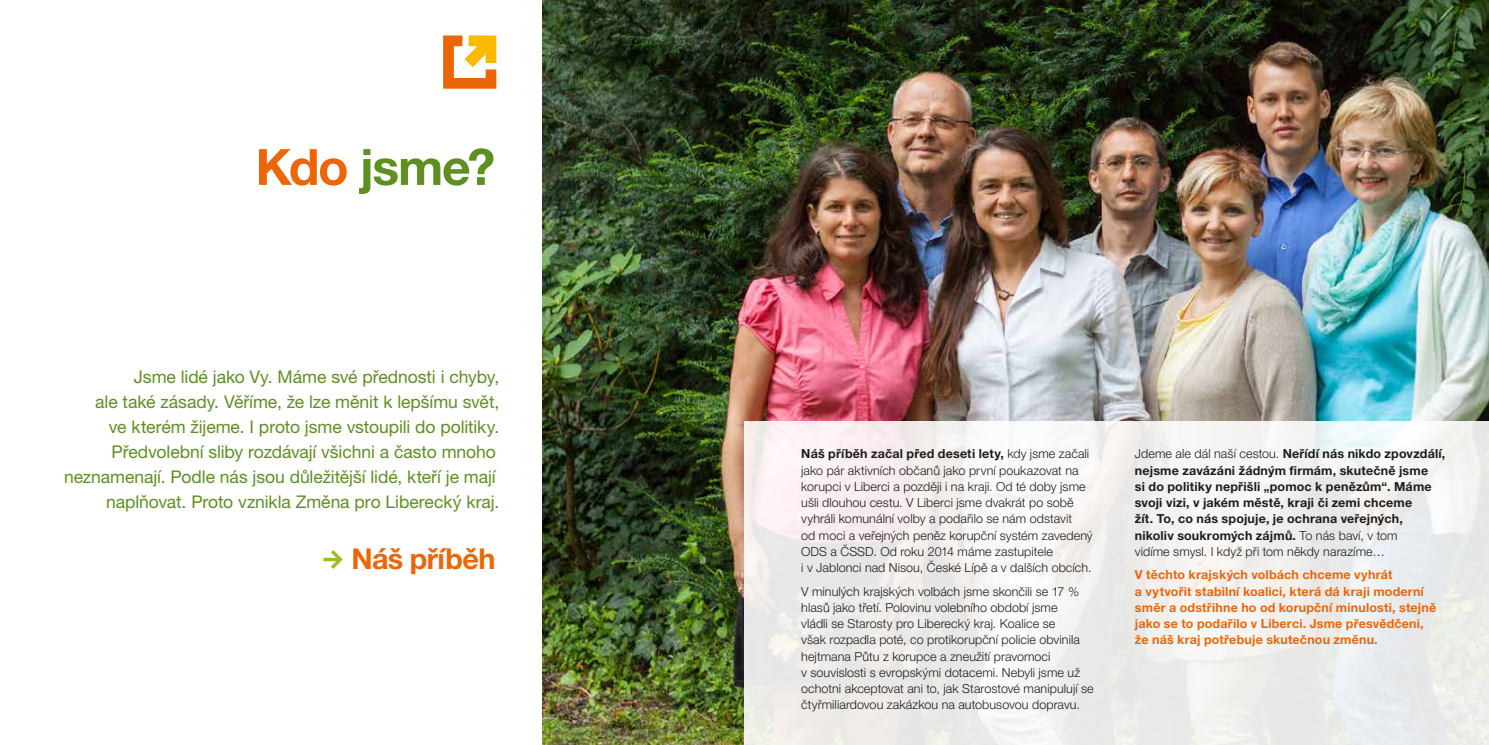
<style>
.page{position:relative;width:1489px;height:745px;background:#fff}
.page>*{position:absolute;margin:0;border:0;box-sizing:border-box;transform-origin:0 0}
.t1{font:700 50px "Helvetica Neue CE";letter-spacing:-.03em;color:#5d9021}
.t2{font:700 28.75px "Helvetica Neue CE";letter-spacing:-.02em;color:#ec6608}
.t3{font:17.5px/25px "Helvetica Neue CE";letter-spacing:-.005em;color:#5d9021;text-align:right}
.t4{font:300 12.5px/16.2px "Helvetica Neue CE";letter-spacing:.005em;color:#1d1d1b}
.t5{font:700 12.5px/16.2px "Helvetica Neue CE";letter-spacing:.015em;color:#1d1d1b}
.t6{font:700 12.5px/16.2px "Helvetica Neue CE";letter-spacing:.015em;color:#ec6608}
.s1{color:#ec6608}
.s2{font-weight:700}
.s3{font-weight:300}
</style>
<div class="page">
<svg style="left:443px;top:35px;width:53px;height:54px"></svg>
<img style="left:542px;top:0;width:946px;height:744px">
<svg style="left:744px;top:421px;width:744px;height:323px;fill:#f0efee"></svg>
<h1 class="t1" style="left:255px;top:136px;width:241px"><span class="s1">Kdo</span> jsme?</h1>
<p class="t3" style="left:64px;top:364px;width:436px">Jsme lidé jako Vy. Máme své přednosti i chyby,<br>ale také zásady. Věříme, že lze měnit k lepšímu svět,<br>ve kterém žijeme. I proto jsme vstoupili do politiky.<br>Předvolební sliby rozdávají všichni a často mnoho neznamenají. Podle nás jsou důležitější lidé, kteří je mají naplňovat. Proto vznikla Změna pro Liberecký kraj.</p>
<h2 class="t2" style="left:351px;top:540px;width:146px">Náš příběh</h2>
<p class="t4" style="left:801px;top:445px;width:293px"><span class="s2">Náš příběh začal před deseti lety,</span> kdy jsme začali jako pár aktivních občanů jako první poukazovat na korupci v Liberci a později i na kraji. Od té doby jsme ušli dlouhou cestu. V Liberci jsme dvakrát po sobě vyhráli komunální volby a podařilo se nám odstavit<br>od moci a veřejných peněz korupční systém zavedený ODS a ČSSD. Od roku 2014 máme zastupitele<br>i v Jablonci nad Nisou, České Lípě a v dalších obcích.</p>
<p class="t4" style="left:801px;top:582px;width:294px">V minulých krajských volbách jsme skončili se 17 % hlasů jako třetí. Polovinu volebního období jsme<br>vládli se Starosty pro Liberecký kraj. Koalice se<br>však rozpadla poté, co protikorupční policie obvinila hejtmana Půtu z korupce a zneužití pravomoci<br>v souvislosti s evropskými dotacemi. Nebyli jsme už ochotni akceptovat ani to, jak Starostové manipulují se čtyřmiliardovou zakázkou na autobusovou dopravu.</p>
<p class="t5" style="left:1134px;top:445px;width:312px"><span class="s3">Jdeme ale dál naší cestou.</span> Neřídí nás nikdo zpovzdálí, nejsme zavázáni žádným firmám, skutečně jsme<br>si do politiky nepřišli „pomoc k penězům“. Máme svoji vizi, v jakém městě, kraji či zemi chceme<br>žít. To, co nás spojuje, je ochrana veřejných,<br>nikoliv soukromých zájmů. <span class="s3">To nás baví, v tom<br>vidíme smysl. I když při tom někdy narazíme…</span></p>
<p class="t6" style="left:1134px;top:566px;width:303px">V těchto krajských volbách chceme vyhrát<br>a vytvořit stabilní koalici, která dá kraji moderní směr a odstřihne ho od korupční minulosti, stejně jako se to podařilo v Liberci. Jsme přesvědčeni, že náš kraj potřebuje skutečnou změnu.</p>
</div>
